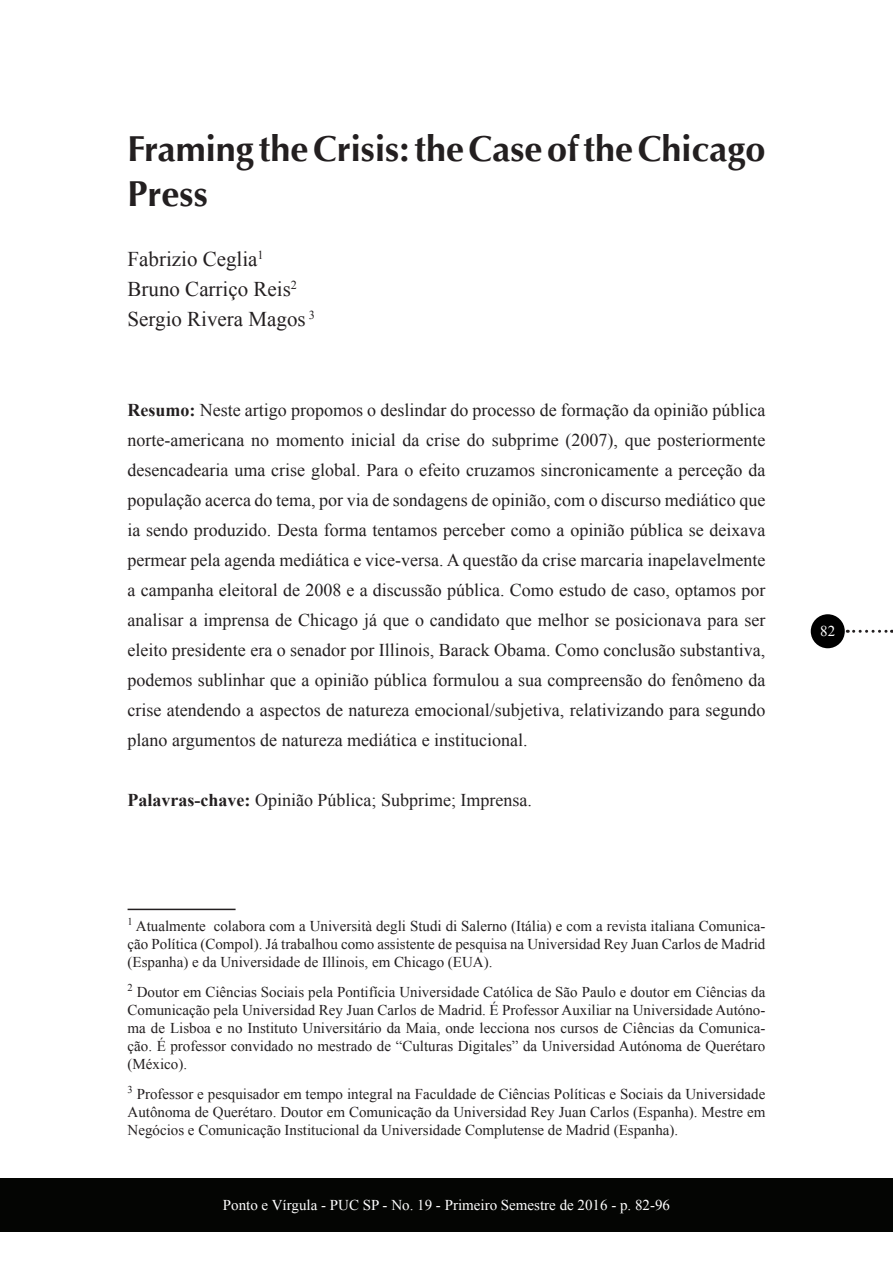
<style>
.page{position:relative;width:893px;height:1263px;background:#fff}
.page>*{position:absolute;margin:0;border:0;box-sizing:border-box;transform-origin:0 0}
.t1{font:700 36px/45px "Optima";color:#231f20}
.t2{font:21px/30px "Times New Roman";color:#231f20}
.t3{font:18px/30px "Times New Roman";color:#231f20;text-align:justify}
.t4{font:15px/18px "Times New Roman";color:#231f20;text-align:justify}
.t5{font:15px "Times New Roman";color:#fff}
.s1{font-weight:700}
</style>
<div class="page">
<div style="left:0;top:1178px;width:893px;height:54px;background:#040503"></div>
<div style="left:811px;top:614px;width:34px;height:34px;background:#000;border-radius:50%"></div>
<svg style="left:854px;top:630px;width:38px;height:3px"></svg>
<hr style="left:128px;top:909px;width:108px;height:1px;background:#231f20">
<h1 class="t1" style="left:128px;top:126px;width:639px">Framing the Crisis: the Case of the Chicago<br>Press</h1>
<p class="t2" style="left:128px;top:243px;width:189px">Fabrizio Ceglia<sup>1<br></sup>Bruno Carriço Reis<sup>2<br></sup>Sergio Rivera Magos <sup>3</sup></p>
<p class="t3" style="left:128px;top:394px;width:639px"><span class="s1">Resumo:</span> Neste artigo propomos o deslindar do processo de formação da opinião pública norte-americana no momento inicial da crise do subprime (2007), que posteriormente desencadearia uma crise global. Para o efeito cruzamos sincronicamente a perceção da população acerca do tema, por via de sondagens de opinião, com o discurso mediático que ia sendo produzido. Desta forma tentamos perceber como a opinião pública se deixava permear pela agenda mediática e vice-versa. A questão da crise marcaria inapelavelmente a campanha eleitoral de 2008 e a discussão pública. Como estudo de caso, optamos por analisar a imprensa de Chicago já que o candidato que melhor se posicionava para ser eleito presidente era o senador por Illinois, Barack Obama. Como conclusão substantiva, podemos sublinhar que a opinião pública formulou a sua compreensão do fenômeno da crise atendendo a aspectos de natureza emocional/subjetiva, relativizando para segundo plano argumentos de natureza mediática e institucional.</p>
<p class="t3" style="left:128px;top:784px;width:406px"><span class="s1">Palavras-chave:</span> Opinião Pública; Subprime; Imprensa.</p>
<p class="t4" style="left:128px;top:917px;width:639px"><sup>1</sup> Atualmente colabora com a Università degli Studi di Salerno (Itália) e com a revista italiana Comunica&shy;ção Política (Compol). Já trabalhou como assistente de pesquisa na Universidad Rey Juan Carlos de Madrid (Espanha) e da Universidade de Illinois, em Chicago (EUA).</p>
<p class="t4" style="left:128px;top:983px;width:639px"><sup>2</sup> Doutor em Ciências Sociais pela Pontifícia Universidade Católica de São Paulo e doutor em Ciências da Comunicação pela Universidad Rey Juan Carlos de Madrid. É Professor Auxiliar na Universidade Autóno&shy;ma de Lisboa e no Instituto Universitário da Maia, onde lecciona nos cursos de Ciências da Comunica&shy;ção. É professor convidado no mestrado de “Culturas Digitales” da Universidad Autónoma de Querétaro (México).</p>
<p class="t4" style="left:128px;top:1085px;width:639px"><sup>3</sup> Professor e pesquisador em tempo integral na Faculdade de Ciências Políticas e Sociais da Universidade Autônoma de Querétaro. Doutor em Comunicação da Universidad Rey Juan Carlos (Espanha). Mestre em Negócios e Comunicação Institucional da Universidade Complutense de Madrid (Espanha).</p>
<p class="t5" style="left:223px;top:1195px;width:449px">Ponto e Vírgula - PUC SP - No. 19 - Primeiro Semestre de 2016 - p. 82-96</p>
<p class="t5" style="left:820px;top:621px;width:16px">82</p>
</div>
